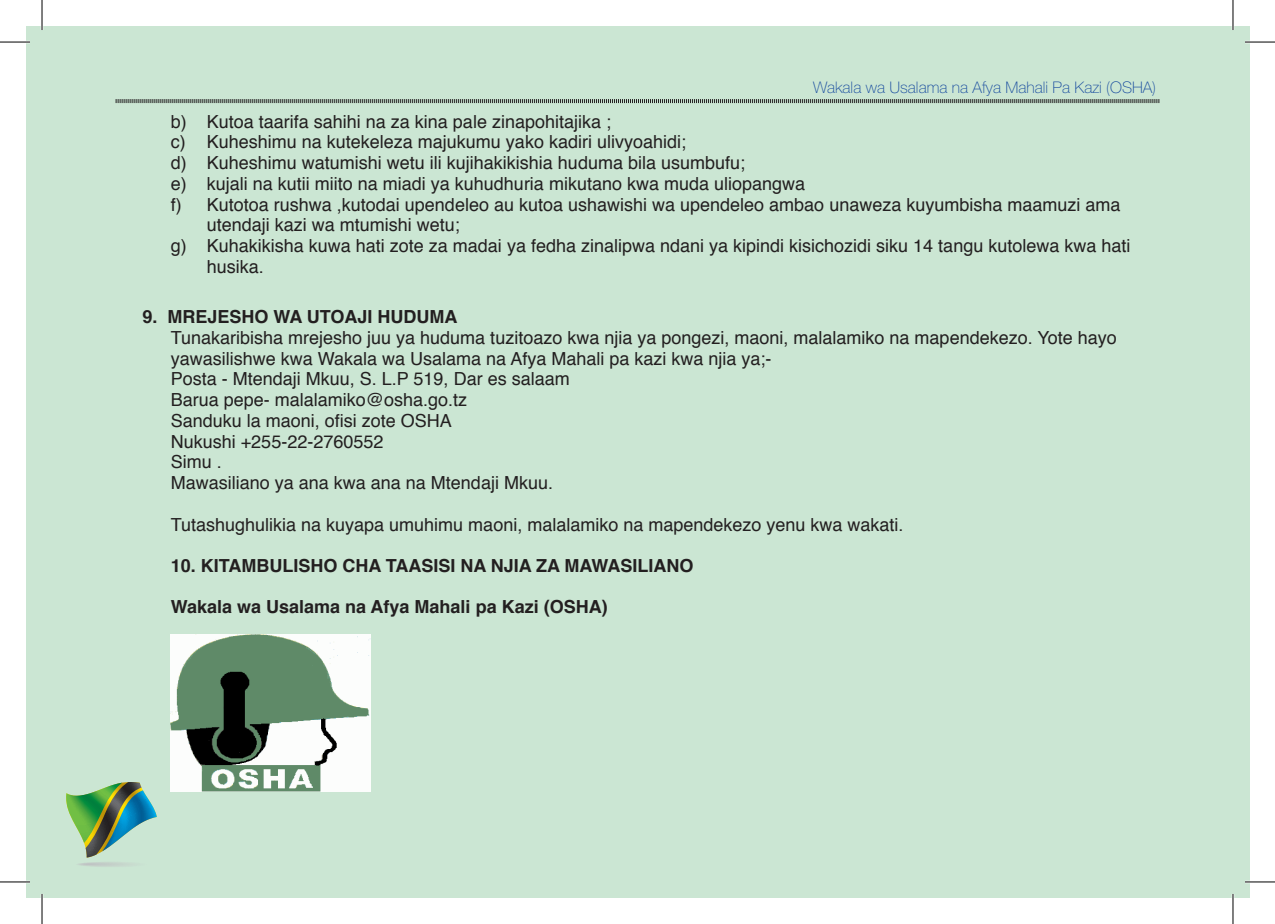
<style>
.page{position:relative;width:1275px;height:924px;background:#fff}
.page>*{position:absolute;margin:0;border:0;box-sizing:border-box;transform-origin:0 0}
.t1{font:18px/20.6px "Helvetica";color:#231f20}
.t2{font:700 18px "Helvetica";color:#231f20}
.t3{font:100 16px "Helvetica Neue";color:#15499e}
</style>
<div class="page">
<div style="left:26px;top:26px;width:1224px;height:871px;background:#cbe6d3"></div>
<img style="left:66px;top:782px;width:91px;height:84px">
<svg style="left:115px;top:99px;width:1044px;height:5px"></svg>
<img style="left:171px;top:634px;width:199px;height:156px">
<hr style="left:0;top:41px;width:30px;height:2px;background:#fff">
<hr style="left:1245px;top:41px;width:30px;height:2px;background:#fff">
<hr style="left:0;top:880px;width:30px;height:2px;background:#fff">
<hr style="left:1245px;top:880px;width:30px;height:2px;background:#fff">
<hr style="left:41px;top:0;width:2px;height:30px;background:#fff">
<hr style="left:41px;top:893px;width:2px;height:30px;background:#fff">
<hr style="left:1231px;top:0;width:3px;height:30px;background:#fff">
<hr style="left:1231px;top:893px;width:3px;height:30px;background:#fff">
<hr style="left:0;top:42px;width:30px;height:1px;background:#000">
<hr style="left:1245px;top:42px;width:30px;height:1px;background:#000">
<hr style="left:0;top:881px;width:30px;height:1px;background:#000">
<hr style="left:1245px;top:881px;width:30px;height:1px;background:#000">
<hr style="left:42px;top:0;width:1px;height:30px;background:#000">
<hr style="left:42px;top:893px;width:1px;height:30px;background:#000">
<hr style="left:1232px;top:0;width:1px;height:30px;background:#000">
<hr style="left:1232px;top:893px;width:1px;height:30px;background:#000">
<p class="t3" style="left:813px;top:79px;width:344px">Wakala wa Usalama na Afya Mahali Pa Kazi (OSHA)</p>
<p class="t1" style="left:171px;top:111px;width:442px">b) Kutoa taarifa sahihi na za kina pale zinapohitajika ;</p>
<p class="t1" style="left:171px;top:132px;width:517px">c) Kuheshimu na kutekeleza majukumu yako kadiri ulivyoahidi;</p>
<p class="t1" style="left:171px;top:153px;width:576px">d) Kuheshimu watumishi wetu ili kujihakikishia huduma bila usumbufu;</p>
<p class="t1" style="left:171px;top:174px;width:636px">e) kujali na kutii miito na miadi ya kuhudhuria mikutano kwa muda uliopangwa</p>
<p class="t1" style="left:171px;top:194px;width:951px">f) Kutotoa rushwa ,kutodai upendeleo au kutoa ushawishi wa upendeleo ambao unaweza kuyumbisha maamuzi ama</p>
<p class="t1" style="left:207px;top:215px;width:255px">utendaji kazi wa mtumishi wetu;</p>
<p class="t1" style="left:171px;top:236px;width:961px">g) Kuhakikisha kuwa hati zote za madai ya fedha zinalipwa ndani ya kipindi kisichozidi siku 14 tangu kutolewa kwa hati</p>
<p class="t1" style="left:207px;top:256px;width:59px">husika.</p>
<p class="t2" style="left:142px;top:302px;width:317px">9. MREJESHO WA UTOAJI HUDUMA</p>
<p class="t1" style="left:171px;top:328px;width:947px">Tunakaribisha mrejesho juu ya huduma tuzitoazo kwa njia ya pongezi, maoni, malalamiko na mapendekezo. Yote hayo yawasilishwe kwa Wakala wa Usalama na Afya Mahali pa kazi kwa njia ya;-<br>Posta - Mtendaji Mkuu, S. L.P 519, Dar es salaam<br>Barua pepe- malalamiko@osha.go.tz<br>Sanduku la maoni, ofisi zote OSHA<br>Nukushi +255-22-2760552<br>Simu .<br>Mawasiliano ya ana kwa ana na Mtendaji Mkuu.</p>
<p class="t1" style="left:171px;top:514px;width:734px">Tutashughulikia na kuyapa umuhimu maoni, malalamiko na mapendekezo yenu kwa wakati.</p>
<p class="t2" style="left:171px;top:551px;width:524px">10. KITAMBULISHO CHA TAASISI NA NJIA ZA MAWASILIANO</p>
<p class="t2" style="left:171px;top:592px;width:438px">Wakala wa Usalama na Afya Mahali pa Kazi (OSHA)</p>
</div>
